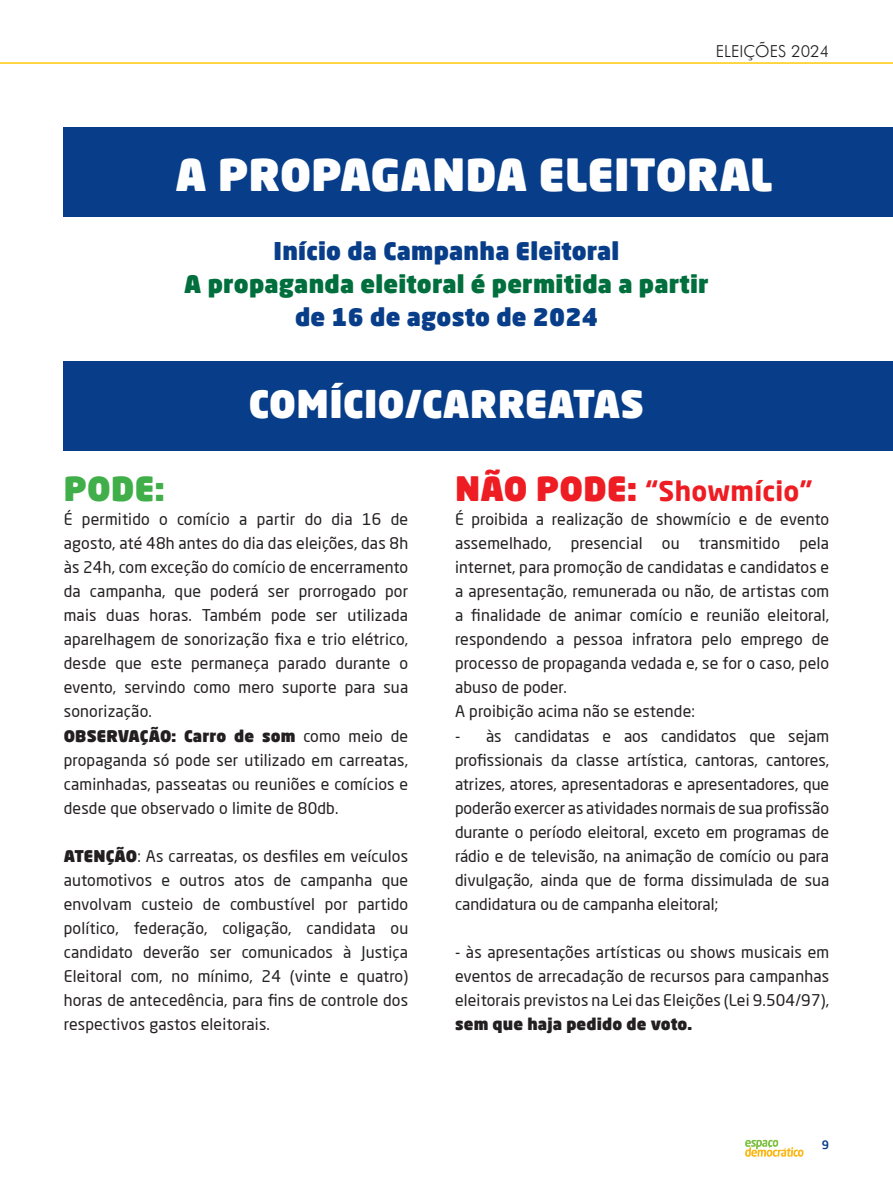
<style>
.page{position:relative;width:893px;height:1191px;background:#fff}
.page>*{position:absolute;margin:0;border:0;box-sizing:border-box;transform-origin:0 0}
.t1{font:900 43.5px "Neo Sans Pro";letter-spacing:.01em;color:#fff}
.t2{font:900 37.5px "Neo Sans Pro";letter-spacing:.01em;color:#fff}
.t3{font:900 33px "Neo Sans Pro";color:#40ae49}
.t4{font:700 27px "Neo Sans Pro";letter-spacing:.01em;color:#ee1d23}
.t5{font:900 24px "Neo Sans Pro";letter-spacing:.01em;color:#083e89}
.t6{font:900 24px "Neo Sans Pro";letter-spacing:.01em;color:#006f3d}
.t7{font:300 16.5px "Futura BT";color:#231f20}
.t8{font:15.9px/24px "Neo Sans Pro";letter-spacing:.01em;color:#231f20;text-align:justify}
.t9{font:500 11.55px "Neo Sans Pro";color:#083e89}
.s1{font-weight:900}
.s2{font-weight:900;font-size:33px}
</style>
<div class="page">
<img style="left:745px;top:1139px;width:59px;height:17px">
<hr style="left:0;top:62px;width:893px;height:2px;background:#feca0a">
<div style="left:64px;top:128px;width:829px;height:89px;background:#083e89"></div>
<div style="left:64px;top:361px;width:829px;height:89px;background:#083e89"></div>
<p class="t7" style="left:716px;top:41px;width:115px">ELEIÇÕES 2024</p>
<p class="t1" style="left:176px;top:145px;width:599px">A PROPAGANDA ELEITORAL</p>
<p class="t5" style="left:274px;top:235px;width:347px">Início da Campanha Eleitoral</p>
<p class="t6" style="left:184px;top:268px;width:526px">A propaganda eleitoral é permitida a partir</p>
<p class="t5" style="left:295px;top:301px;width:304px">de 16 de agosto de 2024</p>
<p class="t2" style="left:249px;top:379px;width:397px">COMÍCIO/CARREATAS</p>
<p class="t3" style="left:64px;top:467px;width:102px">PODE:</p>
<p class="t8" style="left:64px;top:507px;width:346px">É permitido o comício a partir do dia 16 de agosto, até 48h antes do dia das eleições, das 8h às 24h, com exceção do comício de encerramento da campanha, que poderá ser prorrogado por mais duas horas. Também pode ser utilizada aparelhagem de sonorização fixa e trio elétrico, desde que este permaneça parado durante o evento, servindo como mero suporte para sua sonorização.</p>
<p class="t8" style="left:64px;top:723px;width:346px"><span class="s1">OBSERVAÇÃO: Carro de som</span> como meio de propaganda só pode ser utilizado em carreatas, caminhadas, passeatas ou reuniões e comícios e desde que observado o limite de 80db.</p>
<p class="t8" style="left:64px;top:843px;width:346px"><span class="s1">ATENÇÃO</span>: As carreatas, os desfiles em veículos automotivos e outros atos de campanha que envolvam custeio de combustível por partido político, federação, coligação, candidata ou candidato deverão ser comunicados à Justiça Eleitoral com, no mínimo, 24 (vinte e quatro) horas de antecedência, para fins de controle dos respectivos gastos eleitorais.</p>
<p class="t4" style="left:455px;top:474px;width:359px"><span class="s2">NÃO PODE:</span> “Showmício”</p>
<p class="t8" style="left:455px;top:507px;width:376px">É proibida a realização de showmício e de evento assemelhado, presencial ou transmitido pela internet, para promoção de candidatas e candidatos e a apresentação, remunerada ou não, de artistas com a finalidade de animar comício e reunião eleitoral, respondendo a pessoa infratora pelo emprego de processo de propaganda vedada e, se for o caso, pelo abuso de poder.</p>
<p class="t8" style="left:455px;top:699px;width:242px">A proibição acima não se estende:</p>
<p class="t8" style="left:455px;top:723px;width:376px">- às candidatas e aos candidatos que sejam profissionais da classe artística, cantoras, cantores, atrizes, atores, apresentadoras e apresentadores, que poderão exercer as atividades normais de sua profissão durante o período eleitoral, exceto em programas de rádio e de televisão, na animação de comício ou para divulgação, ainda que de forma dissimulada de sua candidatura ou de campanha eleitoral;</p>
<p class="t8" style="left:455px;top:939px;width:376px">- às apresentações artísticas ou shows musicais em eventos de arrecadação de recursos para campanhas eleitorais previstos na Lei das Eleições (Lei 9.504/97), <span class="s1">sem que haja pedido de voto.</span></p>
<p class="t9" style="left:822px;top:1137px;width:9px">9</p>
</div>
